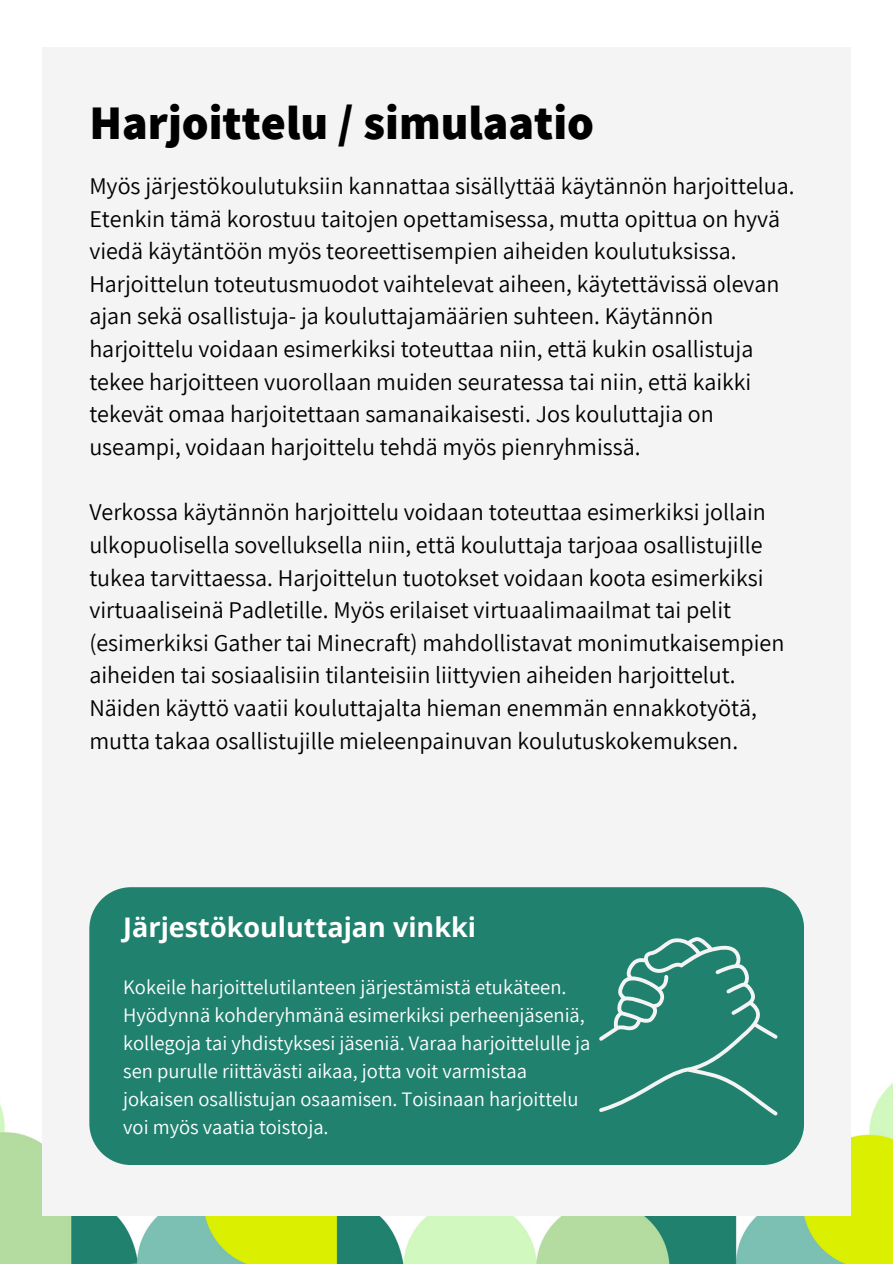
<style>
.page{position:relative;width:893px;height:1264px;background:#fff}
.page>*{position:absolute;margin:0;border:0;box-sizing:border-box;transform-origin:0 0}
.t1{font:800 48px "Assistant";color:#000}
.t2{font:700 27px "Open Sans";color:#fff}
.t3{font:24px/32.7px "Assistant";color:#000}
.t4{font:20.55px/28.2px "Assistant";color:#fff}
</style>
<div class="page">
<img style="left:0;top:672px;width:892px;height:591px">
<div style="left:42px;top:48px;width:808px;height:1167px;background:#f4f4f4"></div>
<div style="left:89px;top:887px;width:715px;height:277px;background:#20816f"></div>
<svg style="left:599px;top:936px;width:178px;height:179px"></svg>
<p class="t1" style="left:89px;top:90px;width:506px">Harjoittelu / simulaatio</p>
<p class="t3" style="left:89px;top:169px;width:706px">Myös järjestökoulutuksiin kannattaa sisällyttää käytännön harjoittelua.<br>Etenkin tämä korostuu taitojen opettamisessa, mutta opittua on hyvä viedä käytäntöön myös teoreettisempien aiheiden koulutuksissa.<br>Harjoittelun toteutusmuodot vaihtelevat aiheen, käytettävissä olevan ajan sekä osallistuja- ja kouluttajamäärien suhteen. Käytännön harjoittelu voidaan esimerkiksi toteuttaa niin, että kukin osallistuja tekee harjoitteen vuorollaan muiden seuratessa tai niin, että kaikki tekevät omaa harjoitettaan samanaikaisesti. Jos kouluttajia on useampi, voidaan harjoittelu tehdä myös pienryhmissä.</p>
<p class="t3" style="left:89px;top:495px;width:696px">Verkossa käytännön harjoittelu voidaan toteuttaa esimerkiksi jollain ulkopuolisella sovelluksella niin, että kouluttaja tarjoaa osallistujille tukea tarvittaessa. Harjoittelun tuotokset voidaan koota esimerkiksi virtuaaliseinä Padletille. Myös erilaiset virtuaalimaailmat tai pelit (esimerkiksi Gather tai Minecraft) mahdollistavat monimutkaisempien aiheiden tai sosiaalisiin tilanteisiin liittyvien aiheiden harjoittelut.<br>Näiden käyttö vaatii kouluttajalta hieman enemmän ennakkotyötä, mutta takaa osallistujille mieleenpainuvan koulutuskokemuksen.</p>
<p class="t2" style="left:123px;top:908px;width:354px">Järjestökouluttajan vinkki</p>
<p class="t4" style="left:123px;top:972px;width:468px">Kokeile harjoittelutilanteen järjestämistä etukäteen.<br>Hyödynnä kohderyhmänä esimerkiksi perheenjäseniä, kollegoja tai yhdistyksesi jäseniä. Varaa harjoittelulle ja sen purulle riittävästi aikaa, jotta voit varmistaa jokaisen osallistujan osaamisen. Toisinaan harjoittelu voi myös vaatia toistoja.</p>
</div>
